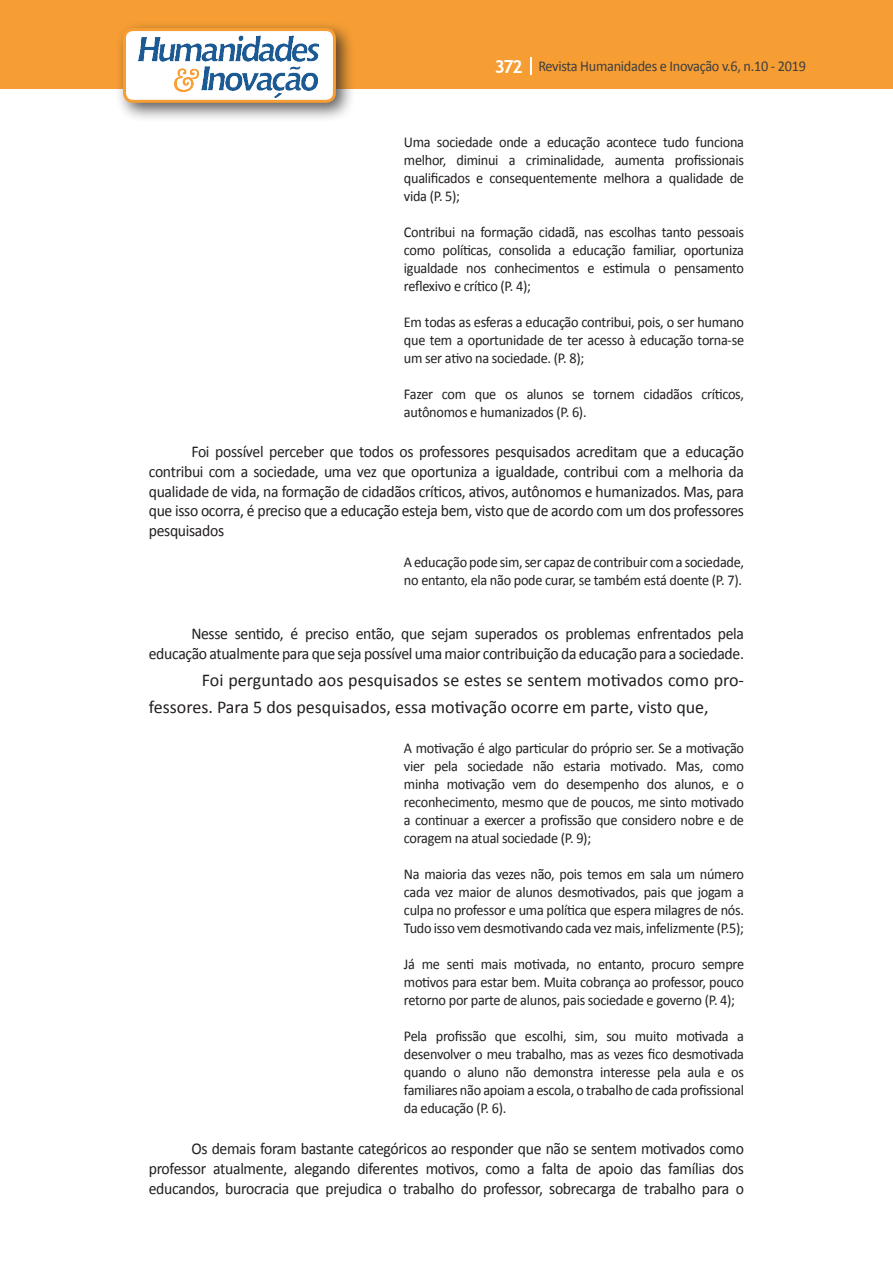
<style>
.page{position:relative;width:893px;height:1263px;background:#fff}
.page>*{position:absolute;margin:0;border:0;box-sizing:border-box;transform-origin:0 0}
.t1{font:18px/27px "Calibri";color:#231f20}
.texto{font:16.5px/19.8px "Calibri";letter-spacing:-.02em;color:#231f20;text-align:justify;scale:.95 1}
.citacao{font:15px/18px "Calibri";letter-spacing:-.02em;color:#231f20;text-align:justify;scale:.95 1}
.t2{font:15px "Calibri";letter-spacing:-.02em;color:#3e3e3f;scale:.95 1}
.s1{font-family:"Trebuchet MS";font-weight:700;font-size:18px;color:#fff}
</style>
<div class="page">
<div style="left:0;top:0;width:893px;height:88px;background:#f69e34"></div>
<svg style="left:530px;top:57px;width:2px;height:18px"></svg>
<div style="left:115px;top:20px;width:241px;height:103px;background:#231f20;opacity:.75"></div>
<div style="left:125px;top:30px;width:209px;height:71px;background:#fff;border-radius:9px"></div>
<img style="left:138px;top:35px;width:181px;height:62px">
<div style="left:123px;top:28px;width:213px;height:75px;border:3px solid #f69e34;border-radius:9px"></div>
<p class="t2" style="left:495px;top:57px;width:329px"><span class="s1">372</span> Revista Humanidades e Inovação v.6, n.10 - 2019</p>
<p class="citacao" style="left:404px;top:133px;width:359px">Uma sociedade onde a educação acontece tudo funciona melhor, diminui a criminalidade, aumenta profissionais qualificados e consequentemente melhora a qualidade de vida (P. 5);</p>
<p class="citacao" style="left:404px;top:223px;width:359px">Contribui na formação cidadã, nas escolhas tanto pessoais como políticas, consolida a educação familiar, oportuniza igualdade nos conhecimentos e estimula o pensamento reflexivo e crítico (P. 4);</p>
<p class="citacao" style="left:404px;top:313px;width:360px">Em todas as esferas a educação contribui, pois, o ser humano que tem a oportunidade de ter acesso à educação torna-se um ser ativo na sociedade. (P. 8);</p>
<p class="citacao" style="left:404px;top:385px;width:360px">Fazer com que os alunos se tornem cidadãos críticos, autônomos e humanizados (P. 6).</p>
<p class="texto" style="left:149px;top:442px;width:628px;text-indent:43px">Foi possível perceber que todos os professores pesquisados acreditam que a educação contribui com a sociedade, uma vez que oportuniza a igualdade, contribui com a melhoria da qualidade de vida, na formação de cidadãos críticos, ativos, autônomos e humanizados. Mas, para que isso ocorra, é preciso que a educação esteja bem, visto que de acordo com um dos professores pesquisados</p>
<p class="citacao" style="left:404px;top:553px;width:360px">A educação pode sim, ser capaz de contribuir com a sociedade, no entanto, ela não pode curar, se também está doente (P. 7).</p>
<p class="texto" style="left:149px;top:624px;width:628px;text-align:right">Nesse sentido, é preciso então, que sejam superados os problemas enfrentados pela educação atualmente para que seja possível uma maior contribuição da educação para a sociedade.</p>
<p class="t1" style="left:149px;top:666px;width:597px;text-indent:53px">Foi perguntado aos pesquisados se estes se sentem motivados como pro&shy;fessores. Para 5 dos pesquisados, essa motivação ocorre em parte, visto que,</p>
<p class="citacao" style="left:404px;top:738px;width:360px">A motivação é algo particular do próprio ser. Se a motivação vier pela sociedade não estaria motivado. Mas, como minha motivação vem do desempenho dos alunos, e o reconhecimento, mesmo que de poucos, me sinto motivado a continuar a exercer a profissão que considero nobre e de coragem na atual sociedade (P. 9);</p>
<p class="citacao" style="left:404px;top:864px;width:359px">Na maioria das vezes não, pois temos em sala um número cada vez maior de alunos desmotivados, pais que jogam a culpa no professor e uma política que espera milagres de nós.<br>Tudo isso vem desmotivando cada vez mais, infelizmente (P.5);</p>
<p class="citacao" style="left:404px;top:954px;width:360px">Já me senti mais motivada, no entanto, procuro sempre motivos para estar bem. Muita cobrança ao professor, pouco retorno por parte de alunos, pais sociedade e governo (P. 4);</p>
<p class="citacao" style="left:404px;top:1026px;width:360px">Pela profissão que escolhi, sim, sou muito motivada a desenvolver o meu trabalho, mas as vezes fico desmotivada quando o aluno não demonstra interesse pela aula e os familiares não apoiam a escola, o trabalho de cada profissional da educação (P. 6).</p>
<p class="texto" style="left:149px;top:1139px;width:628px;text-indent:43px">Os demais foram bastante categóricos ao responder que não se sentem motivados como professor atualmente, alegando diferentes motivos, como a falta de apoio das famílias dos educandos, burocracia que prejudica o trabalho do professor, sobrecarga de trabalho para o</p>
</div>
